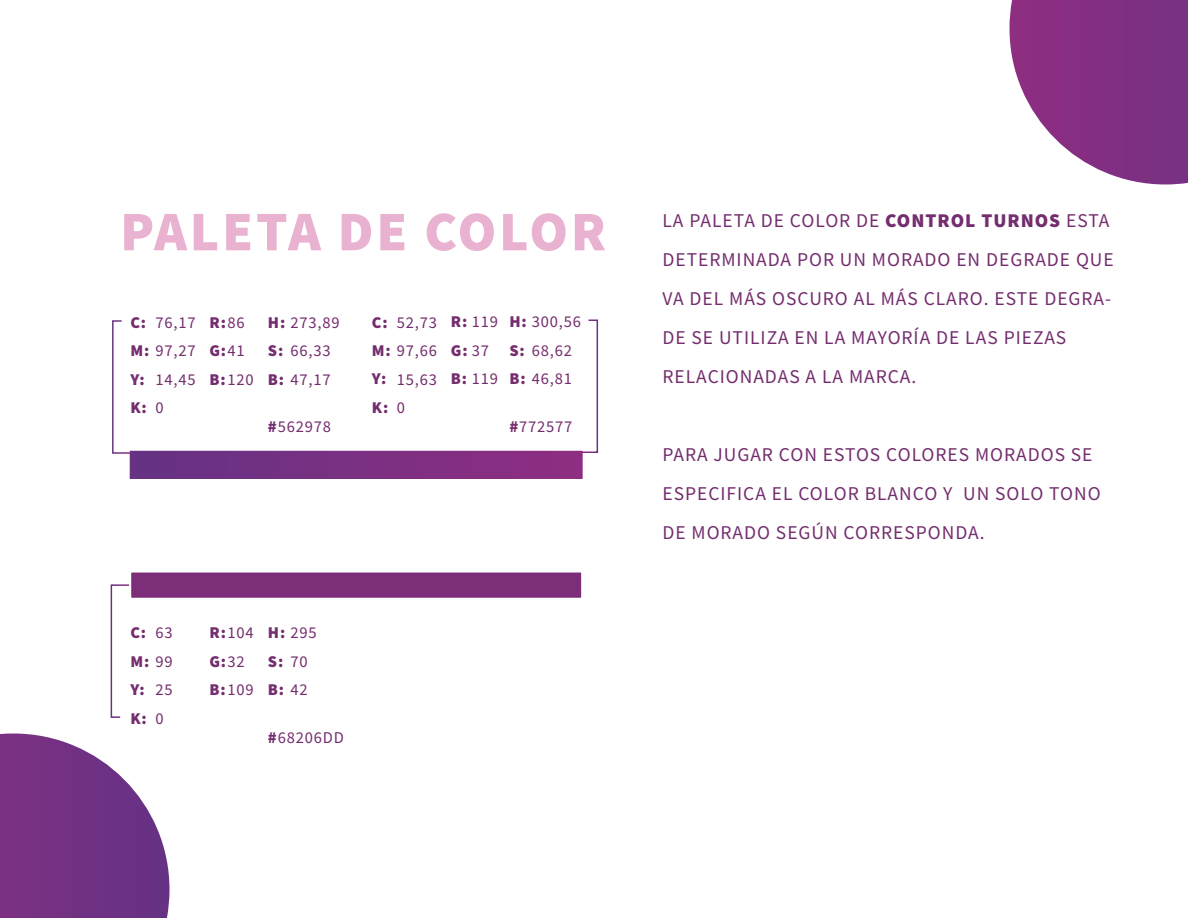
<style>
.page{position:relative;width:1188px;height:918px;background:#fff}
.page>*{position:absolute;margin:0;border:0;box-sizing:border-box;transform-origin:0 0}
.t1{font:900 55.95px "Source Sans Pro";letter-spacing:.05em;color:#eab2d1}
.t2{font:19.5px/39px "Source Sans Pro";letter-spacing:.05em;color:#742d6e}
.t3{font:16.5px/28.5px "Source Sans Pro";letter-spacing:.05em;color:#742d6e}
.t4{font:900 16.5px/28.5px "Source Sans Pro";color:#742d6e}
.s1{font-weight:900}
.s2{font-weight:400}
</style>
<div class="page">
<div style="left:130px;top:452px;width:452px;height:26px;background:linear-gradient(to right,#653284,#8e2d81)"></div>
<div style="left:130px;top:571px;width:453px;height:28px;background:#7d2e79;border:2px solid #fff"></div>
<svg style="left:112px;top:320px;width:20px;height:134px"></svg>
<svg style="left:578px;top:319px;width:21px;height:135px"></svg>
<svg style="left:110px;top:584px;width:21px;height:134px"></svg>
<svg style="left:0;top:734px;width:170px;height:184px"></svg>
<svg style="left:1010px;top:0;width:178px;height:184px"></svg>
<h1 class="t1" style="left:120px;top:193px;width:487px">PALETA DE COLOR</h1>
<p class="t4" style="left:130px;top:308px;width:17px">C:</p>
<p class="t3" style="left:155px;top:308px;width:42px">76,17</p>
<p class="t3" style="left:130px;top:336px;width:67px"><span class="s1">M:</span> 97,27</p>
<p class="t3" style="left:155px;top:365px;width:42px">14,45</p>
<p class="t3" style="left:155px;top:393px;width:10px">0</p>
<p class="t4" style="left:130px;top:365px;width:18px">Y:<br>K:</p>
<p class="t3" style="left:209px;top:308px;width:46px"><span class="s1">R:</span>86<br><span class="s1">G:</span>41<br><span class="s1">B:</span>120</p>
<p class="t3" style="left:268px;top:308px;width:73px"><span class="s1">H:</span> 273,89<br><span class="s1">S:</span> 66,33<br><span class="s1">B:</span> 47,17</p>
<p class="t3" style="left:268px;top:412px;width:65px"><span class="s1">#</span>562978</p>
<p class="t4" style="left:372px;top:307px;width:17px">C:</p>
<p class="t3" style="left:397px;top:308px;width:42px">52,73</p>
<p class="t3" style="left:372px;top:336px;width:67px"><span class="s1">M:</span> 97,66</p>
<p class="t3" style="left:397px;top:365px;width:42px">15,63</p>
<p class="t3" style="left:397px;top:393px;width:10px">0</p>
<p class="t4" style="left:372px;top:364px;width:18px">Y:<br>K:</p>
<p class="t3" style="left:451px;top:308px;width:49px"><span class="s1">R:</span> 119<br><span class="s1">G:</span> 37<br><span class="s1">B:</span> 119</p>
<p class="t3" style="left:509px;top:308px;width:73px"><span class="s1">H:</span> 300,56<br><span class="s1">S:</span> 68,62<br><span class="s1">B:</span> 46,81</p>
<p class="t3" style="left:509px;top:412px;width:65px"><span class="s1">#</span>772577</p>
<p class="t4" style="left:130px;top:618px;width:17px">C:</p>
<p class="t3" style="left:155px;top:618px;width:19px">63</p>
<p class="t4" style="left:130px;top:647px;width:44px">M: <span class="s2">99</span></p>
<p class="t3" style="left:155px;top:675px;width:19px">25</p>
<p class="t3" style="left:155px;top:704px;width:10px">0</p>
<p class="t4" style="left:130px;top:675px;width:18px">Y:<br>K:</p>
<p class="t3" style="left:209px;top:618px;width:46px"><span class="s1">R:</span>104<br><span class="s1">G:</span>32<br><span class="s1">B:</span>109</p>
<p class="t3" style="left:268px;top:618px;width:50px"><span class="s1">H:</span> 295<br><span class="s1">S:</span> 70<br><span class="s1">B:</span> 42</p>
<p class="t3" style="left:268px;top:723px;width:77px"><span class="s1">#</span>68206DD</p>
<p class="t2" style="left:662px;top:201px;width:453px">LA PALETA DE COLOR DE <span class="s1">CONTROL TURNOS</span> ESTA DETERMINADA POR UN MORADO EN DEGRADE QUE VA DEL MÁS OSCURO AL MÁS CLARO. ESTE DEGRA-DE SE UTILIZA EN LA MAYORÍA DE LAS PIEZAS RELACIONADAS A LA MARCA.</p>
<p class="t2" style="left:662px;top:435px;width:440px">PARA JUGAR CON ESTOS COLORES MORADOS SE<br>ESPECIFICA EL COLOR BLANCO Y UN SOLO TONO<br>DE MORADO SEGÚN CORRESPONDA.</p>
</div>
